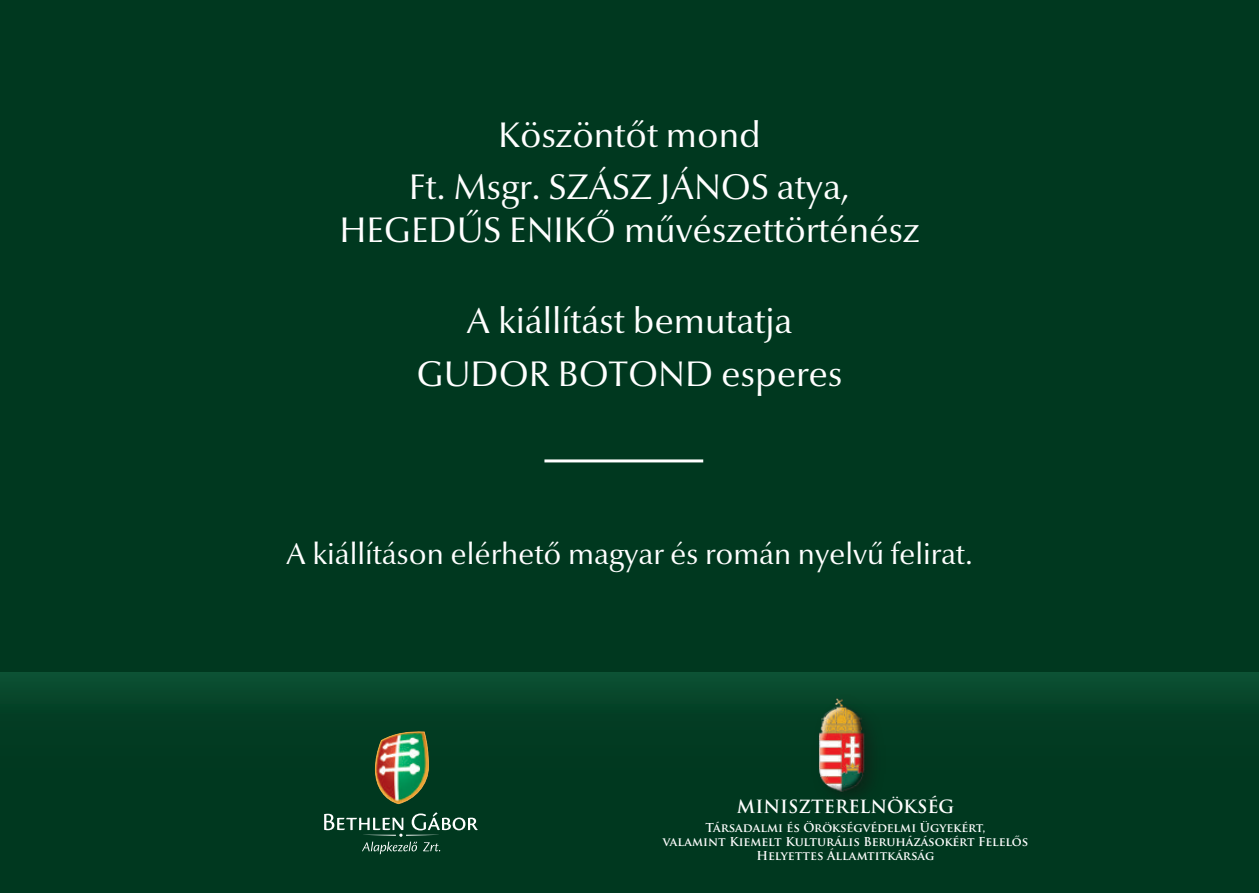
<style>
.page{position:relative;width:1259px;height:893px;background:#00381f}
.page>*{position:absolute;margin:0;border:0;box-sizing:border-box;transform-origin:0 0}
.t1{font:36px/52.2px "Optima Nova";color:#fff;text-align:center}
.t2{font:30px "Optima Nova";color:#fff}
.t3{font:700 17.7px "Trajan Pro";color:#fff}
.t4{font:700 12px/14.4px "Trajan Pro";color:#fff;text-align:center}
</style>
<div class="page">
<div style="left:0;top:673px;width:1259px;height:220px;background:linear-gradient(to bottom,#064429,#00331b)"></div>
<hr style="left:544px;top:459px;width:159px;height:3px;background:#fff">
<img style="left:811px;top:694px;width:74px;height:118px">
<img style="left:375px;top:731px;width:53px;height:73px">
<svg style="left:324px;top:812px;width:154px;height:42px"></svg>
<h1 class="t1" style="left:409px;top:112px;width:443px">Köszöntőt mond<br>Ft. Msgr. SZÁSZ JÁNOS atya,</h1>
<h1 class="t1" style="left:339px;top:208px;width:581px">HEGEDŰS ENIKŐ művészettörténész</h1>
<h1 class="t1" style="left:416px;top:299px;width:427px">A kiállítást bemutatja<br>GUDOR BOTOND esperes</h1>
<h2 class="t2" style="left:286px;top:542px;width:688px">A kiállításon elérhető magyar és román nyelvű felirat.</h2>
<h3 class="t3" style="left:737px;top:799px;width:219px">MINISZTERELNÖKSÉG</h3>
<p class="t4" style="left:663px;top:821px;width:367px">Társadalmi és Örökségvédelmi Ügyekért,<br>valamint Kiemelt Kulturális Beruházásokért Felelős<br>Helyettes Államtitkárság</p>
</div>
